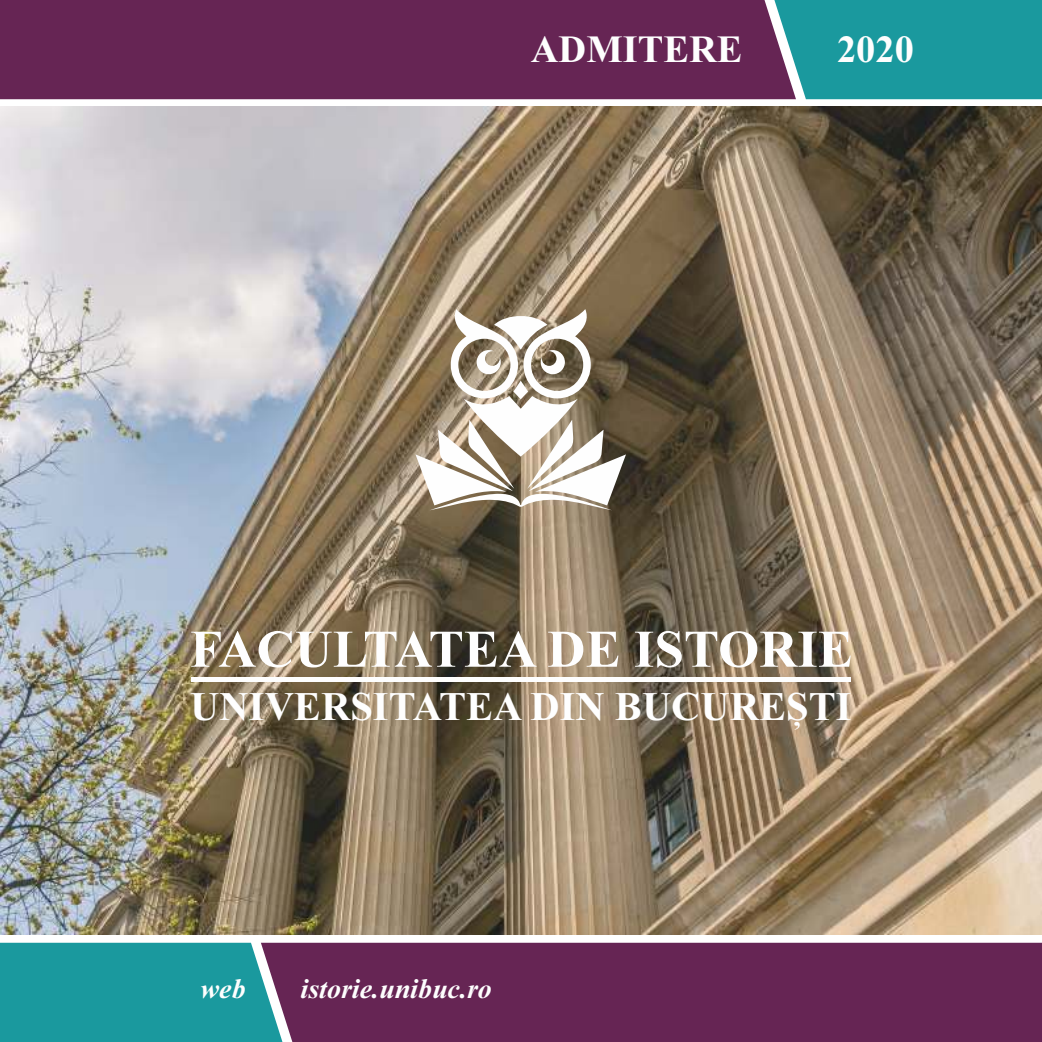
<style>
.page{position:relative;width:1042px;height:1042px;background:#fff}
.page>*{position:absolute;margin:0;border:0;box-sizing:border-box;transform-origin:0 0}
.t1{font:700 52.85px "Times New Roman";color:#fefefe}
.t2{font:700 40.6px "Times New Roman";color:#fefefe}
.t3{font:700 38.5px "Times New Roman";color:#fefefe}
.t4{font:italic 700 28px "Times New Roman";color:#fefefe}
</style>
<div class="page">
<div style="left:0;top:0;width:770px;height:99px;background:#662554"></div>
<img style="left:0;top:106px;width:1042px;height:829px">
<svg style="left:770px;top:0;width:272px;height:99px;background:#25979e"></svg>
<div style="left:287px;top:943px;width:755px;height:99px;background:#662554"></div>
<div style="left:0;top:943px;width:287px;height:99px;background:#1a999e"></div>
<hr style="left:191px;top:677px;width:660px;height:4px;background:#fefefe">
<svg style="left:415px;top:309px;width:211px;height:201px"></svg>
<p class="t3" style="left:531px;top:36px;width:213px">ADMITERE</p>
<p class="t3" style="left:837px;top:36px;width:79px">2020</p>
<h1 class="t1" style="left:190px;top:631px;width:664px">FACULTATEA DE ISTORIE</h1>
<p class="t2" style="left:190px;top:693px;width:663px">UNIVERSITATEA DIN BUCUREȘTI</p>
<p class="t4" style="left:201px;top:979px;width:47px">web</p>
<p class="t4" style="left:300px;top:979px;width:193px">istorie.unibuc.ro</p>
</div>
